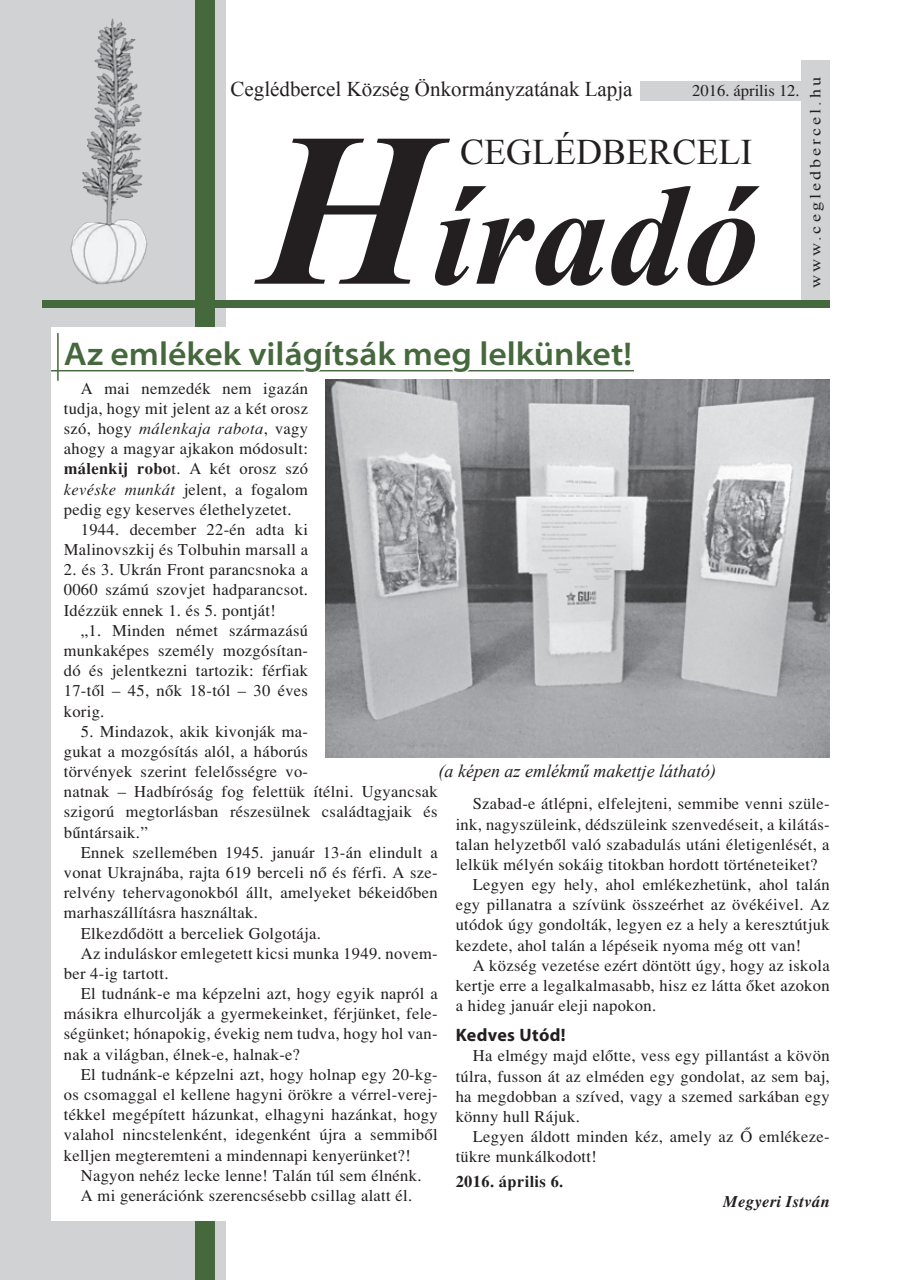
<style>
.page{position:relative;width:902px;height:1280px;background:#fff}
.page>*{position:absolute;margin:0;border:0;box-sizing:border-box;transform-origin:0 0}
.t1{font:italic 700 144px "Times New Roman";color:#231f20;scale:1.05 1}
.t2{font:36px "Times New Roman";color:#231f20}
.t3{font:600 semi-expanded 33px "Myriad Pro";color:#45683d}
.t4{font:21px "Times New Roman";color:#231f20}
.t5{font:italic 18px "Times New Roman";color:#231f20}
.t6{font:700 18px "Myriad Pro";letter-spacing:.02em;color:#231f20}
.t7{font:16.5px/20.2px "H Times";letter-spacing:.02em;color:#231f20;text-align:justify}
.t8{font:16.5px "H Times Italic";letter-spacing:.02em;color:#231f20}
.t9{font:16.5px "H Times";color:#231f20}
.t10{font:16.5px "H Times Bold";letter-spacing:.02em;color:#231f20}
.t11{font:italic 16.5px "H Times Bold";letter-spacing:.02em;color:#231f20}
.t12{font:15px "Times New Roman";letter-spacing:.17em;color:#231f20;scale:1.2 1}
.s1{font-size:219px}
.s2{font-family:"H Times"}
.s3{font-family:"H Times Bold"}
.s4{font-family:"H Times Italic"}
</style>
<div class="page">
<div style="left:801px;top:60px;width:28px;height:244px;background:#d1d2d4"></div>
<div style="left:0;top:0;width:225px;height:1280px;background:#d1d2d4"></div>
<div style="left:196px;top:0;width:19px;height:1280px;background:#45683d"></div>
<div style="left:43px;top:300px;width:786px;height:8px;background:#45683d"></div>
<img style="left:70px;top:18px;width:78px;height:267px">
<div style="left:51px;top:327px;width:187px;height:893px;background:#fff"></div>
<div style="left:640px;top:81px;width:168px;height:19px;background:#d1d2d4"></div>
<hr style="left:51px;top:370px;width:583px;height:1px;background:#45683d">
<hr style="left:57px;top:333px;width:2px;height:48px;background:#45683d">
<div style="left:267px;top:341px;width:8px;height:7px;border:3px solid #fff;border-radius:50%"></div>
<svg style="left:283px;top:370px;width:190px;height:10px"></svg>
<img style="left:325px;top:380px;width:504px;height:378px">
<p class="t4" style="left:230px;top:75px;width:403px">Ceglédbercel Község Önkormányzatának Lapja</p>
<h2 class="t2" style="left:460px;top:128px;width:293px">CEGLÉDBERCELI</h2>
<p class="t9" style="left:692px;top:81px;width:109px">2016. április 12.</p>
<h1 class="t1" style="left:261px;top:135px;width:476px"><span class="s1">H</span>íradó</h1>
<p class="t12" style="left:805px;top:288px;width:177px;rotate:-90deg">www.cegledbercel.hu</p>
<h3 class="t3" style="left:64px;top:335px;width:569px">Az emlékek világítsák meg lelkünket!</h3>
<p class="t7" style="left:64px;top:378px;width:246px;text-align:right">A mai nemzedék nem igazán tudja, hogy mit jelent az a két orosz</p>
<p class="t8" style="left:64px;top:419px;width:246px"><span class="s2">szó, hogy</span> málenkaja rabota<span class="s2">, vagy</span></p>
<p class="t7" style="left:64px;top:438px;width:246px">ahogy a magyar ajkakon módosult:</p>
<p class="t7" style="left:64px;top:459px;width:246px"><span class="s3">málenkij robo</span>t. A két orosz szó</p>
<p class="t7" style="left:64px;top:479px;width:246px"><span class="s4">kevéske munkát</span> jelent, a fogalom</p>
<p class="t7" style="left:64px;top:499px;width:229px">pedig egy keserves élethelyzetet.</p>
<p class="t7" style="left:81px;top:519px;width:229px">1944. december 22-én adta ki</p>
<p class="t7" style="left:64px;top:539px;width:246px">Malinovszkij és Tolbuhin marsall a</p>
<p class="t7" style="left:64px;top:560px;width:246px">2. és 3. Ukrán Front parancsnoka a 0060 számú szovjet hadparancsot.<br>Idézzük ennek 1. és 5. pontját!</p>
<p class="t7" style="left:64px;top:620px;width:246px;text-indent:17px">„1. Minden német származású munkaképes személy mozgósítan&shy;dó és jelentkezni tartozik: férfiak 17-től – 45, nők 18-tól – 30 éves korig.</p>
<p class="t7" style="left:64px;top:721px;width:375px;text-align:left;text-indent:17px">5. Mindazok, akik kivonják ma-<br>gukat a mozgósítás alól, a háborús<br>törvények szerint felelősségre vo-<br>natnak – Hadbíróság fog felettük ítélni. Ugyancsak szigorú megtorlásban részesülnek családtagjaik és bűntársaik.”</p>
<p class="t7" style="left:81px;top:842px;width:358px">Ennek szellemében 1945. január 13-án elindult a</p>
<p class="t7" style="left:64px;top:862px;width:375px">vonat Ukrajnába, rajta 619 berceli nő és férfi. A sze-</p>
<p class="t7" style="left:64px;top:882px;width:375px">relvény tehervagonokból állt, amelyeket békeidőben</p>
<p class="t7" style="left:64px;top:903px;width:196px">marhaszállításra használtak.</p>
<p class="t7" style="left:81px;top:923px;width:242px">Elkezdődött a berceliek Golgotája.</p>
<p class="t7" style="left:81px;top:943px;width:358px">Az induláskor emlegetett kicsi munka 1949. novem-</p>
<p class="t7" style="left:64px;top:963px;width:106px">ber 4-ig tartott.</p>
<p class="t7" style="left:81px;top:983px;width:358px">El tudnánk-e ma képzelni azt, hogy egyik napról a</p>
<p class="t7" style="left:64px;top:1003px;width:375px">másikra elhurcolják a gyermekeinket, férjünket, fele-</p>
<p class="t7" style="left:64px;top:1024px;width:375px">ségünket; hónapokig, évekig nem tudva, hogy hol van-</p>
<p class="t7" style="left:64px;top:1044px;width:238px">nak a világban, élnek-e, halnak-e?</p>
<p class="t7" style="left:81px;top:1064px;width:358px">El tudnánk-e képzelni azt, hogy holnap egy 20-kg-</p>
<p class="t7" style="left:64px;top:1084px;width:375px">os csomaggal el kellene hagyni örökre a vérrel-verej-</p>
<p class="t7" style="left:64px;top:1104px;width:375px">tékkel megépített házunkat, elhagyni hazánkat, hogy</p>
<p class="t7" style="left:64px;top:1125px;width:375px">valahol nincstelenként, idegenként újra a semmiből</p>
<p class="t7" style="left:64px;top:1145px;width:348px">kelljen megteremteni a mindennapi kenyerünket?!</p>
<p class="t7" style="left:81px;top:1165px;width:342px">Nagyon nehéz lecke lenne! Talán túl sem élnénk.</p>
<p class="t7" style="left:81px;top:1185px;width:333px">A mi generációnk szerencsésebb csillag alatt él.</p>
<p class="t5" style="left:438px;top:758px;width:279px">(a képen az emlékmű makettje látható)</p>
<p class="t7" style="left:472px;top:794px;width:358px">Szabad-e átlépni, elfelejteni, semmibe venni szüle-</p>
<p class="t7" style="left:455px;top:814px;width:375px">ink, nagyszüleink, dédszüleink szenvedéseit, a kilátás-</p>
<p class="t7" style="left:455px;top:834px;width:375px">talan helyzetből való szabadulás utáni életigenlését, a</p>
<p class="t7" style="left:455px;top:854px;width:363px">lelkük mélyén sokáig titokban hordott történeteiket?</p>
<p class="t7" style="left:472px;top:874px;width:358px">Legyen egy hely, ahol emlékezhetünk, ahol talán</p>
<p class="t7" style="left:455px;top:894px;width:375px">egy pillanatra a szívünk összeérhet az övékéivel. Az</p>
<p class="t7" style="left:455px;top:915px;width:375px">utódok úgy gondolták, legyen ez a hely a keresztútjuk</p>
<p class="t7" style="left:455px;top:935px;width:347px">kezdete, ahol talán a lépéseik nyoma még ott van!</p>
<p class="t7" style="left:472px;top:955px;width:358px">A község vezetése ezért döntött úgy, hogy az iskola</p>
<p class="t7" style="left:455px;top:975px;width:375px">kertje erre a legalkalmasabb, hisz ez látta őket azokon</p>
<p class="t7" style="left:455px;top:995px;width:202px">a hideg január eleji napokon.</p>
<p class="t6" style="left:455px;top:1023px;width:111px">Kedves Utód!</p>
<p class="t7" style="left:455px;top:1046px;width:375px;text-indent:17px">Ha elmégy majd előtte, vess egy pillantást a kövön túlra, fusson át az elméden egy gondolat, az sem baj, ha megdobban a szíved, vagy a szemed sarkában egy könny hull Rájuk.</p>
<p class="t7" style="left:455px;top:1126px;width:375px;text-indent:17px">Legyen áldott minden kéz, amely az Ő emlékeze&shy;tükre munkálkodott!</p>
<p class="t10" style="left:455px;top:1171px;width:109px">2016. április 6.</p>
<p class="t11" style="left:723px;top:1192px;width:108px">Megyeri István</p>
</div>
